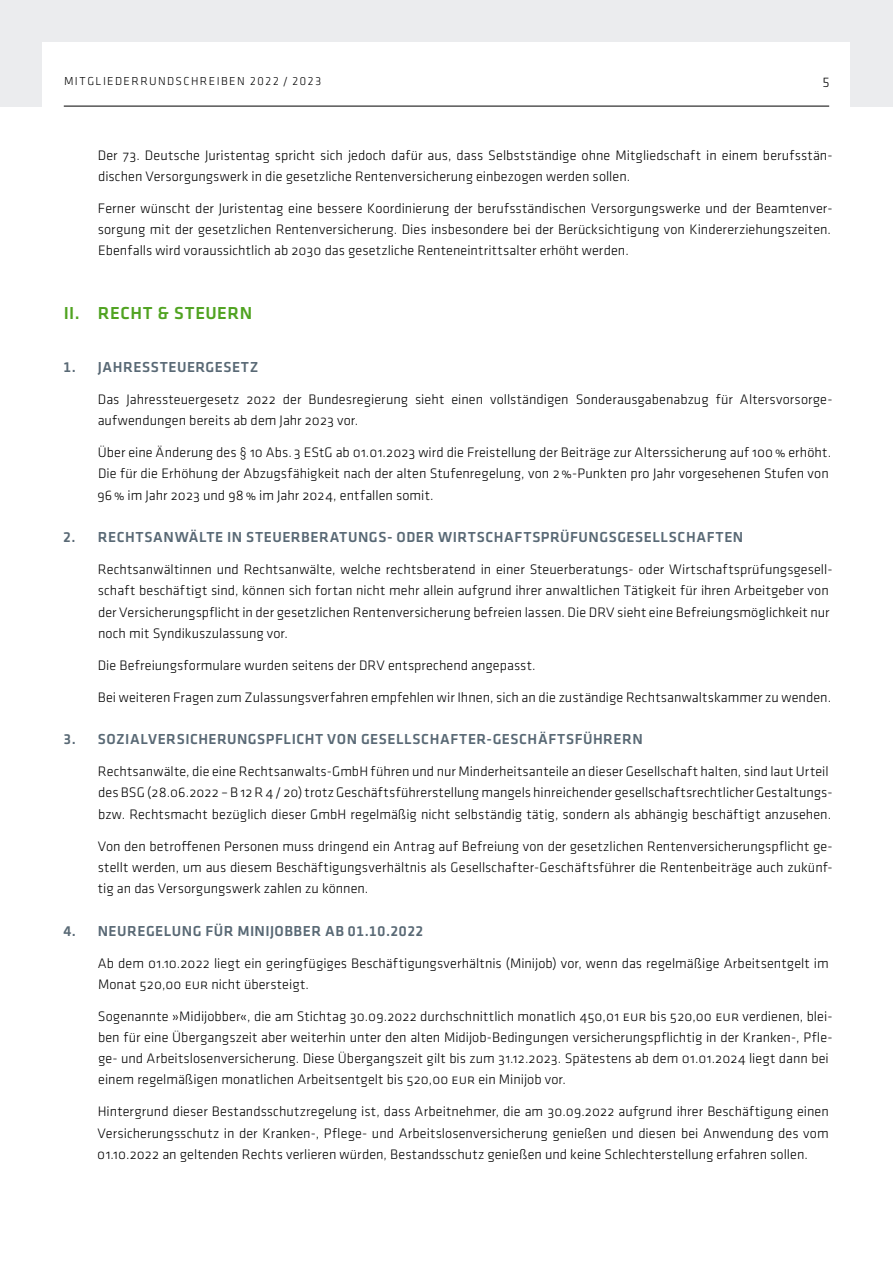
<style>
.page{position:relative;width:893px;height:1263px;background:#fff}
.page>*{position:absolute;margin:0;border:0;box-sizing:border-box;transform-origin:0 0}
.t1{font:500 18px "Klavika";letter-spacing:.04em;color:#50a321}
.t2{font:500 15px "Klavika";letter-spacing:.04em;color:#596975}
.t3{font:300 14.25px/21.3px "Klavika";letter-spacing:.005em;color:#000}
.t4{font:300 12px "Klavika";letter-spacing:.115em;color:#000}
.s1{font-family:"DIN Next LT Pro"}
</style>
<div class="page">
<div style="left:0;top:0;width:893px;height:106px;background:#ebecee"></div>
<div style="left:43px;top:43px;width:807px;height:85px;background:#fff"></div>
<hr style="left:64px;top:106px;width:765px;height:1px;background:#000">
<p class="t4" style="left:64px;top:74px;width:259px">MITGLIEDERRUNDSCHREIBEN 2022 / 2023</p>
<p class="t3" style="left:822px;top:70px;width:9px">5</p>
<p class="t3" style="left:98px;top:144px;width:736px">Der 73. Deutsche Juristentag spricht sich jedoch dafür aus, dass Selbstständige ohne Mitgliedschaft in einem berufsstän&shy;dischen Versorgungswerk in die gesetzliche Rentenversicherung einbezogen werden sollen.</p>
<p class="t3" style="left:98px;top:197px;width:736px;text-align:justify">Ferner wünscht der Juristentag eine bessere Koordinierung der berufsständischen Versorgungswerke und der Beamtenver&shy;sorgung mit der gesetzlichen Rentenversicherung. Dies insbesondere bei der Berücksichtigung von Kindererziehungszeiten.<br>Ebenfalls wird voraussichtlich ab 2030 das gesetzliche Renteneintrittsalter erhöht werden.</p>
<p class="t1" style="left:64px;top:301px;width:190px">II. RECHT &amp; STEUERN</p>
<p class="t2" style="left:63px;top:357px;width:196px">1. JAHRESSTEUERGESETZ</p>
<p class="t3" style="left:98px;top:388px;width:736px">Das Jahressteuergesetz 2022 der Bundesregierung sieht einen vollständigen Sonderausgabenabzug für Altersvorsorge&shy;aufwendungen bereits ab dem Jahr 2023 vor.</p>
<p class="t3" style="left:97px;top:442px;width:735px">Über eine Änderung des <span class="s1">§</span> 10 Abs. 3 EStG ab 01.01.2023 wird die Freistellung der Beiträge zur Alterssicherung auf 100% erhöht.<br>Die für die Erhöhung der Abzugsfähigkeit nach der alten Stufenregelung, von 2%-Punkten pro Jahr vorgesehenen Stufen von<br>96% im Jahr 2023 und 98% im Jahr 2024, entfallen somit.</p>
<p class="t2" style="left:63px;top:527px;width:681px">2. RECHTSANWÄLTE IN STEUERBERATUNGS- ODER WIRTSCHAFTSPRÜFUNGSGESELLSCHAFTEN</p>
<p class="t3" style="left:98px;top:559px;width:736px">Rechtsanwältinnen und Rechtsanwälte, welche rechtsberatend in einer Steuerberatungs- oder Wirtschaftsprüfungsgesell&shy;schaft beschäftigt sind, können sich fortan nicht mehr allein aufgrund ihrer anwaltlichen Tätigkeit für ihren Arbeitgeber von der Versicherungspflicht in der gesetzlichen Rentenversicherung befreien lassen. Die DRV sieht eine Befreiungsmöglichkeit nur noch mit Syndikuszulassung vor.</p>
<p class="t3" style="left:98px;top:654px;width:439px">Die Befreiungsformulare wurden seitens der DRV entsprechend angepasst.</p>
<p class="t3" style="left:98px;top:686px;width:735px">Bei weiteren Fragen zum Zulassungsverfahren empfehlen wir Ihnen, sich an die zuständige Rechtsanwaltskammer zu wenden.</p>
<p class="t2" style="left:64px;top:729px;width:581px">3. SOZIALVERSICHERUNGSPFLICHT VON GESELLSCHAFTER-GESCHÄFTSFÜHRERN</p>
<p class="t3" style="left:98px;top:761px;width:736px">Rechtsanwälte, die eine Rechtsanwalts-GmbH führen und nur Minderheitsanteile an dieser Gesellschaft halten, sind laut Urteil des BSG (28.06.2022 – B 12 R 4/ 20) trotz Geschäftsführerstellung mangels hinreichender gesellschaftsrechtlicher Gestaltungs&shy;bzw. Rechtsmacht bezüglich dieser GmbH regelmäßig nicht selbständig tätig, sondern als abhängig beschäftigt anzusehen.</p>
<p class="t3" style="left:98px;top:835px;width:736px;text-align:justify">Von den betroffenen Personen muss dringend ein Antrag auf Befreiung von der gesetzlichen Rentenversicherungspflicht ge&shy;stellt werden, um aus diesem Beschäftigungsverhältnis als Gesellschafter-Geschäftsführer die Rentenbeiträge auch zukünf&shy;tig an das Versorgungswerk zahlen zu können.</p>
<p class="t2" style="left:63px;top:920px;width:362px">4. NEUREGELUNG FÜR MINIJOBBER AB 01.10.2022</p>
<p class="t3" style="left:98px;top:952px;width:732px">Ab dem 01.10.2022 liegt ein geringfügiges Beschäftigungsverhältnis (Minijob) vor, wenn das regelmäßige Arbeitsentgelt im<br>Monat 520,00 eur nicht übersteigt.</p>
<p class="t3" style="left:98px;top:1005px;width:736px">Sogenannte »Midijobber«, die am Stichtag 30.09.2022 durchschnittlich monatlich 450,01 eur bis 520,00 eur verdienen, blei&shy;ben für eine Übergangszeit aber weiterhin unter den alten Midijob-Bedingungen versicherungspflichtig in der Kranken-, Pfle&shy;ge- und Arbeitslosenversicherung. Diese Übergangszeit gilt bis zum 31.12.2023. Spätestens ab dem 01.01.2024 liegt dann bei einem regelmäßigen monatlichen Arbeitsentgelt bis 520,00 eur ein Minijob vor.</p>
<p class="t3" style="left:97px;top:1101px;width:733px;text-align:justify">Hintergrund dieser Bestandsschutzregelung ist, dass Arbeitnehmer, die am 30.09.2022 aufgrund ihrer Beschäftigung einen Versicherungsschutz in der Kranken-, Pflege- und Arbeitslosenversicherung genießen und diesen bei Anwendung des vom 01.10.2022 an geltenden Rechts verlieren würden, Bestandsschutz genießen und keine Schlechterstellung erfahren sollen.</p>
</div>
